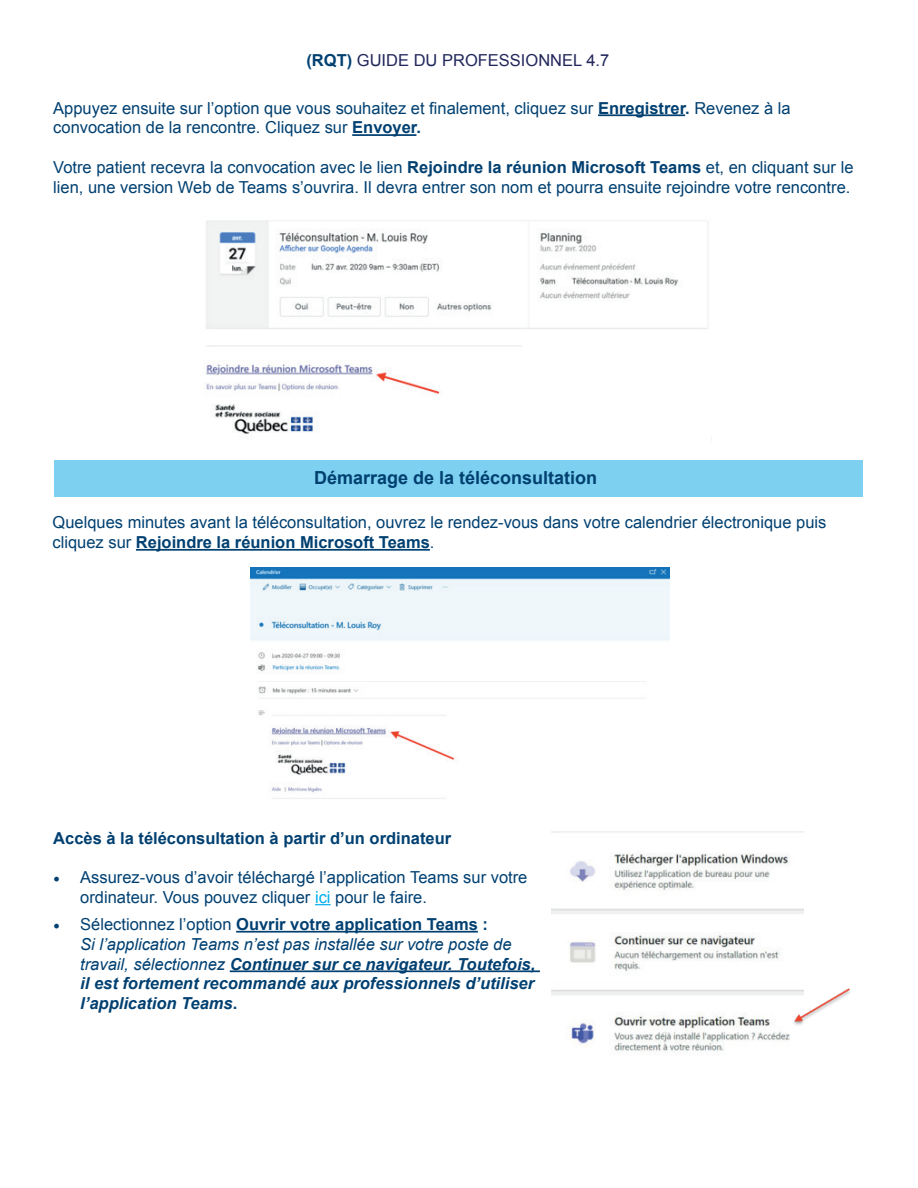
<style>
.page{position:relative;width:918px;height:1188px;background:#fff}
.page>*{position:absolute;margin:0;border:0;box-sizing:border-box;transform-origin:0 0}
.t1{font:700 18px "Arial";color:#004071}
.t2{font:16.5px/19.8px "Arial";color:#004071}
.t3{font:italic 700 16.5px/19.8px "Arial";color:#004071}
.t4{font:700 16.5px "Arial";color:#004071}
.t5{font:16.5px "Arial";color:#22275b}
.s1{font-weight:700;color:#004071}
.s2{font-weight:700}
.s3{font-family:"Minion Pro";font-size:18px}
.s4{color:#00aeef}
.s5{font-family:"Minion Pro";font-weight:400;font-style:normal;font-size:18px}
.s6{font-weight:400;font-style:normal}
.s7{font-style:normal}
.s8{font-weight:400}
</style>
<div class="page">
<hr style="left:598px;top:114px;width:87px;height:2px;background:#004071">
<hr style="left:352px;top:134px;width:64px;height:2px;background:#004071">
<img style="left:204px;top:220px;width:504px;height:215px">
<div style="left:54px;top:460px;width:808px;height:36px;background:#7dd0ef"></div>
<hr style="left:136px;top:549px;width:294px;height:2px;background:#004071">
<img style="left:250px;top:567px;width:419px;height:232px">
<svg style="left:315px;top:904px;width:16px;height:1px"></svg>
<hr style="left:236px;top:931px;width:242px;height:2px;background:#004071">
<hr style="left:230px;top:970px;width:310px;height:2px;background:#004071">
<img style="left:552px;top:832px;width:252px;height:223px">
<img style="left:779px;top:986px;width:71px;height:54px">
<p class="t5" style="left:306px;top:49px;width:304px"><span class="s1">(RQT)</span> GUIDE DU PROFESSIONNEL 4.7</p>
<p class="t2" style="left:53px;top:98px;width:739px">Appuyez ensuite sur l’option que vous souhaitez et finalement, cliquez sur <span class="s2">Enregistrer.</span> Revenez à la convocation de la rencontre. Cliquez sur <span class="s2">Envoyer.</span></p>
<p class="t2" style="left:53px;top:157px;width:802px">Votre patient recevra la convocation avec le lien <span class="s2">Rejoindre la réunion Microsoft Teams</span> et, en cliquant sur le lien, une version Web de Teams s’ouvrira. Il devra entrer son nom et pourra ensuite rejoindre votre rencontre.</p>
<p class="t1" style="left:314px;top:466px;width:285px">Démarrage de la téléconsultation</p>
<p class="t2" style="left:52px;top:513px;width:776px">Quelques minutes avant la téléconsultation, ouvrez le rendez-vous dans votre calendrier électronique puis cliquez sur <span class="s2">Rejoindre la réunion Microsoft Teams</span>.</p>
<p class="t4" style="left:53px;top:827px;width:399px">Accès à la téléconsultation à partir d’un ordinateur</p>
<p class="t2" style="left:80px;top:868px;width:449px;text-indent:-27px"><span class="s3">•</span> Assurez-vous d’avoir téléchargé l’application Teams sur votre ordinateur. Vous pouvez cliquer <span class="s4">ici</span> pour le faire.</p>
<p class="t3" style="left:80px;top:915px;width:457px;text-indent:-27px"><span class="s5">•</span> <span class="s6">Sélectionnez l’option</span> <span class="s7">Ouvrir votre application Teams :<br></span><span class="s8">Si l’application Teams n’est pas installée sur votre poste de travail, sélectionnez</span> Continuer sur ce navigateur. Toutefois, il est fortement recommandé aux professionnels d’utiliser l’application Teams<span class="s7">.</span></p>
</div>
